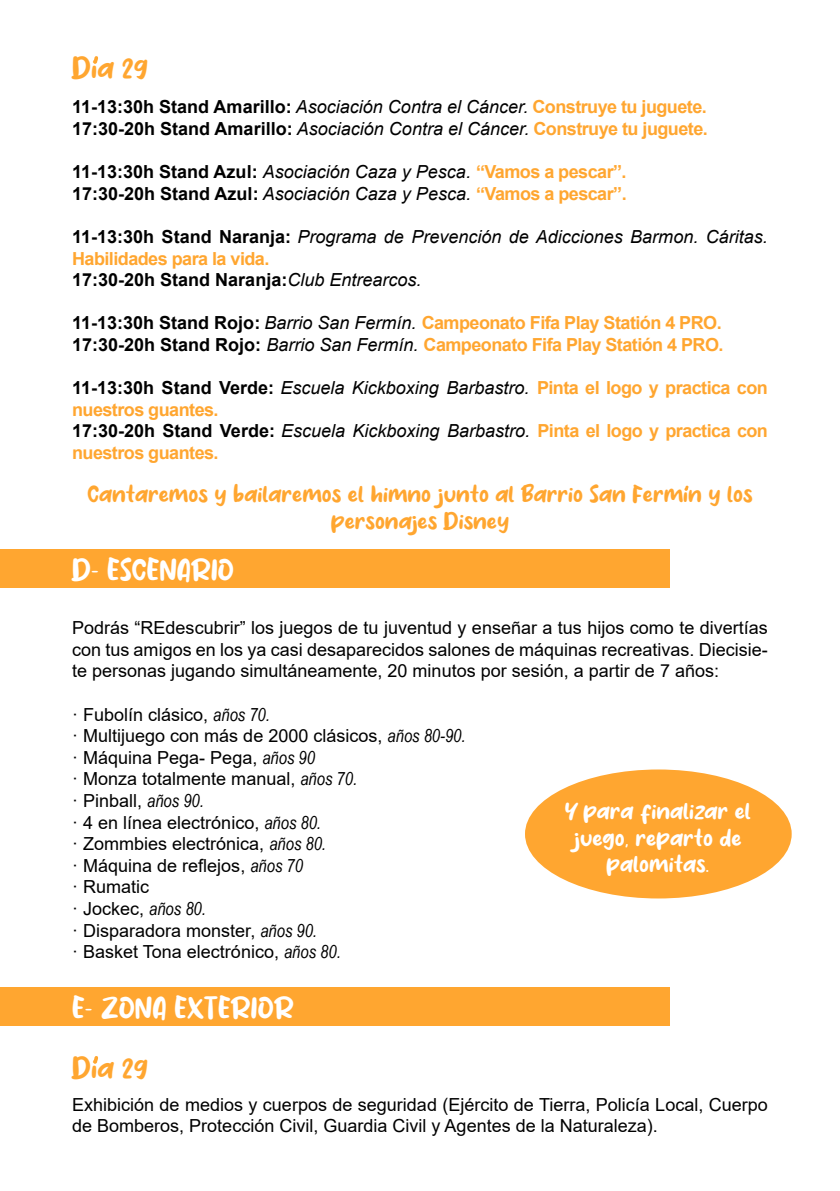
<style>
.page{position:relative;width:840px;height:1191px;background:#fff}
.page>*{position:absolute;margin:0;border:0;box-sizing:border-box;transform-origin:0 0}
.t1{font:28px "Males";color:#fff}
.t2{font:28px "Males";color:#ffa630}
.t3{font:22px "Males";color:#ffa630}
.t4{font:22px "Males";color:#fff}
.t5{font:18px/21.6px "Arial";color:#000;text-align:justify}
.t6{font:italic 18px/21.6px "Arial";color:#000}
.t7{font:700 18px/21.6px "Arial";letter-spacing:-.03em;color:#ffa630}
.t8{font:700 18px "Arial";color:#000}
.s1{font-weight:700;font-style:normal}
.s2{font-weight:700;font-style:normal;color:#ffa630}
.s3{font-weight:400;font-style:italic}
.s4{color:#000}
.s5{font-weight:400;font-style:italic;color:#000}
.s6{font-family:"Arial Narrow";font-style:italic}
</style>
<div class="page">
<div style="left:524px;top:769px;width:267px;height:129px;background:#ffa630;border-radius:50%"></div>
<div style="left:0;top:550px;width:669px;height:38px;background:#ffa630"></div>
<div style="left:0;top:987px;width:669px;height:38px;background:#ffa630"></div>
<svg style="left:93px;top:56px;width:5px;height:8px"></svg>
<svg style="left:93px;top:1056px;width:5px;height:7px"></svg>
<svg style="left:684px;top:485px;width:4px;height:5px"></svg>
<p class="t2" style="left:72px;top:55px;width:77px">Dia 29</p>
<p class="t6" style="left:72px;top:96px;width:636px"><span class="s1">11-13:30h Stand Amarillo:</span> Asociación Contra el Cáncer. <span class="s2">Construye tu juguete.</span></p>
<p class="t6" style="left:72px;top:118px;width:637px"><span class="s1">17:30-20h Stand Amarillo:</span> Asociación Contra el Cáncer. <span class="s2">Construye tu juguete.</span></p>
<p class="t6" style="left:72px;top:161px;width:555px"><span class="s1">11-13:30h Stand Azul:</span> Asociación Caza y Pesca. <span class="s2">“Vamos a pescar”.</span></p>
<p class="t6" style="left:72px;top:183px;width:556px"><span class="s1">17:30-20h Stand Azul:</span> Asociación Caza y Pesca. <span class="s2">“Vamos a pescar”.</span></p>
<p class="t6" style="left:72px;top:226px;width:697px"><span class="s1">11-13:30h Stand Naranja:</span> Programa de Prevención de Adicciones Barmon. Cáritas.<br><span class="s2">Habilidades para la vida.</span></p>
<p class="t8" style="left:72px;top:267px;width:351px">17:30-20h Stand Naranja:<span class="s3">Club Entrearcos.</span></p>
<p class="t7" style="left:72px;top:312px;width:650px"><span class="s4">11-13:30h Stand Rojo:</span> <span class="s5">Barrio San Fermín.</span> Campeonato Fifa Play Statión 4 PRO.</p>
<p class="t7" style="left:72px;top:334px;width:652px"><span class="s4">17:30-20h Stand Rojo:</span> <span class="s5">Barrio San Fermín.</span> Campeonato Fifa Play Statión 4 PRO.</p>
<p class="t7" style="left:72px;top:377px;width:697px"><span class="s4">11-13:30h Stand Verde:</span> <span class="s5">Escuela Kickboxing Barbastro.</span> Pinta el logo y practica con nuestros guantes.</p>
<p class="t7" style="left:72px;top:420px;width:697px"><span class="s4">17:30-20h Stand Verde:</span> <span class="s5">Escuela Kickboxing Barbastro.</span> Pinta el logo y practica con nuestros guantes.</p>
<p class="t3" style="left:87px;top:484px;width:666px">Cantaremos y bailaremos el himno junto al Barrio San Fermin y los</p>
<p class="t3" style="left:331px;top:510px;width:180px">personajes Disney</p>
<p class="t1" style="left:72px;top:557px;width:163px">D- ESCENARIO</p>
<p class="t5" style="left:72px;top:617px;width:697px">Podrás “REdescubrir” los juegos de tu juventud y enseñar a tus hijos como te divertías con tus amigos en los ya casi desaparecidos salones de máquinas recreativas. Diecisie&shy;te personas jugando simultáneamente, 20 minutos por sesión, a partir de 7 años:</p>
<p class="t5" style="left:72px;top:703px;width:199px">· Fubolín clásico, <span class="s6">años 70.</span></p>
<p class="t5" style="left:72px;top:725px;width:395px">· Multijuego con más de 2000 clásicos, <span class="s6">años 80-90.</span></p>
<p class="t5" style="left:72px;top:746px;width:244px">· Máquina Pega- Pega, <span class="s6">años 90</span></p>
<p class="t5" style="left:72px;top:768px;width:286px">· Monza totalmente manual, <span class="s6">años 70.</span></p>
<p class="t5" style="left:72px;top:789px;width:133px">· Pinball, <span class="s6">años 90.</span></p>
<p class="t5" style="left:72px;top:811px;width:250px">· 4 en línea electrónico, <span class="s6">años 80.</span></p>
<p class="t5" style="left:72px;top:833px;width:255px">· Zommbies electrónica, <span class="s6">años 80.</span></p>
<p class="t5" style="left:72px;top:854px;width:232px">· Máquina de reflejos, <span class="s6">años 70</span></p>
<p class="t5" style="left:72px;top:876px;width:79px">· Rumatic</p>
<p class="t5" style="left:72px;top:897px;width:135px">· Jockec, <span class="s6">años 80.</span></p>
<p class="t5" style="left:72px;top:919px;width:246px">· Disparadora monster, <span class="s6">años 90.</span></p>
<p class="t5" style="left:72px;top:941px;width:270px">· Basket Tona electrónico, <span class="s6">años 80.</span></p>
<p class="t4" style="left:564px;top:801px;width:188px">Y para finalizar el</p>
<p class="t4" style="left:574px;top:827px;width:169px">juego, reparto de</p>
<p class="t4" style="left:606px;top:854px;width:104px">palomitas.</p>
<p class="t1" style="left:72px;top:994px;width:223px">E- ZONA EXTERIOR</p>
<p class="t2" style="left:72px;top:1054px;width:77px">Dia 29</p>
<p class="t5" style="left:72px;top:1093px;width:697px">Exhibición de medios y cuerpos de seguridad (Ejército de Tierra, Policía Local, Cuerpo de Bomberos, Protección Civil, Guardia Civil y Agentes de la Naturaleza).</p>
</div>
